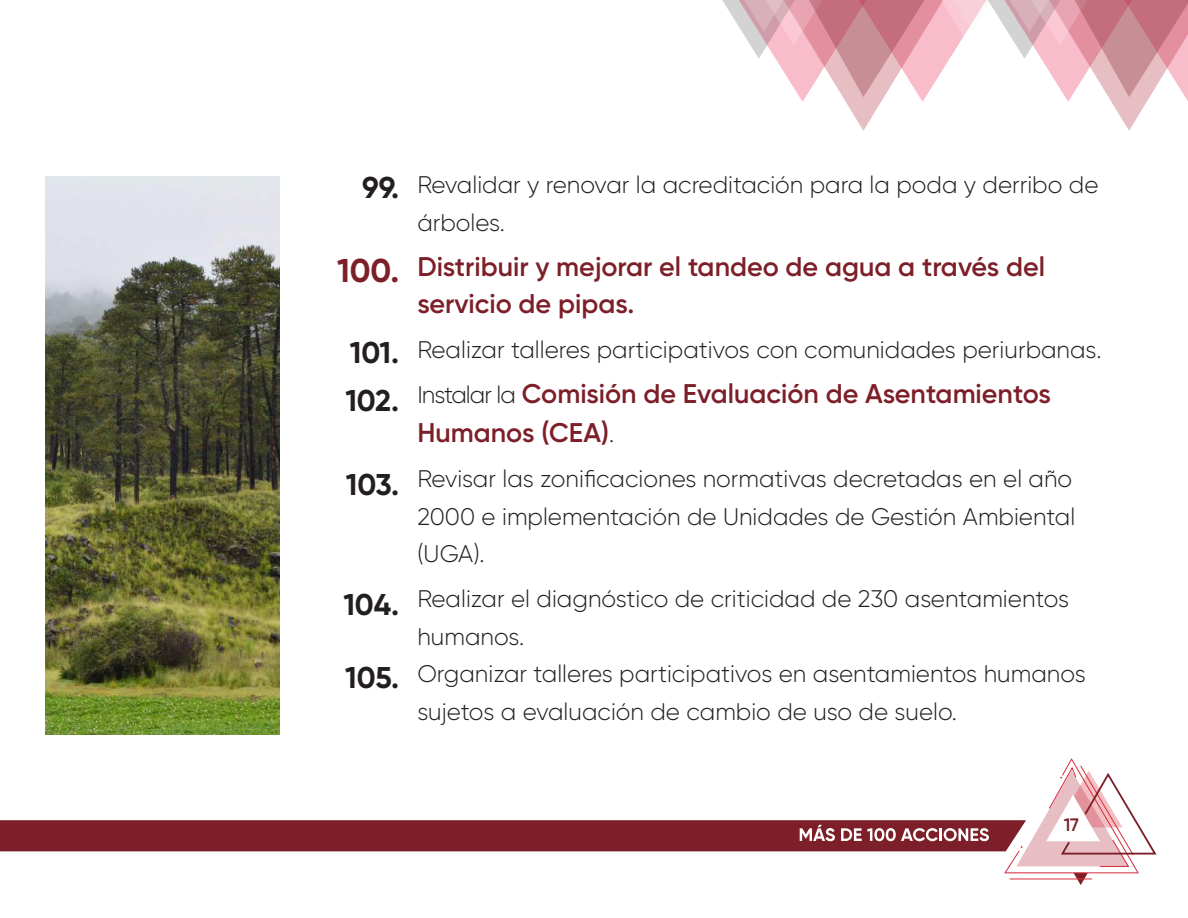
<style>
.page{position:relative;width:1188px;height:918px;background:#fff}
.page>*{position:absolute;margin:0;border:0;box-sizing:border-box;transform-origin:0 0}
.t1{font:700 33px "Gilroy";color:#7d1f29}
.t2{font:700 30px/48px "Gilroy";color:#231f20}
.t3{font:600 27px/37.5px "Gilroy";color:#7d1f29}
.t4{font:300 24px/37.5px "Gilroy";color:#231f20}
.t5{font:600 18px "Gilroy";color:#7d1f29}
.s1{font-weight:300;font-size:24px;color:#231f20}
</style>
<div class="page">
<svg style="left:722px;top:0;width:466px;height:131px"></svg>
<svg style="left:0;top:759px;width:1157px;height:126px"></svg>
<img style="left:46px;top:177px;width:234px;height:558px">
<p class="t2" style="left:362px;top:163px;width:39px">99.</p>
<h1 class="t1" style="left:337px;top:250px;width:64px">100.</h1>
<p class="t2" style="left:345px;top:328px;width:55px">101.<br>102.</p>
<p class="t2" style="left:346px;top:460px;width:55px">103.</p>
<p class="t2" style="left:343px;top:580px;width:57px">104.</p>
<p class="t2" style="left:345px;top:654px;width:56px">105.</p>
<p class="t4" style="left:417px;top:166px;width:683px">Revalidar y renovar la acreditación para la poda y derribo de árboles.</p>
<p class="t3" style="left:417px;top:247px;width:629px">Distribuir y mejorar el tandeo de agua a través del servicio de pipas.</p>
<p class="t4" style="left:417px;top:331px;width:686px">Realizar talleres participativos con comunidades periurbanas.</p>
<p class="t3" style="left:417px;top:374px;width:635px;line-height:39px"><span class="s1">Instalar la</span> Comisión de Evaluación de Asentamientos<br>Humanos (CEA)<span class="s1">.</span></p>
<p class="t4" style="left:417px;top:460px;width:659px">Revisar las zonificaciones normativas decretadas en el año<br>2000 e implementación de Unidades de Gestión Ambiental (UGA).</p>
<p class="t4" style="left:417px;top:580px;width:670px">Realizar el diagnóstico de criticidad de 230 asentamientos humanos.<br>Organizar talleres participativos en asentamientos humanos sujetos a evaluación de cambio de uso de suelo.</p>
<p class="t5" style="left:1064px;top:813px;width:17px">17</p>
</div>
